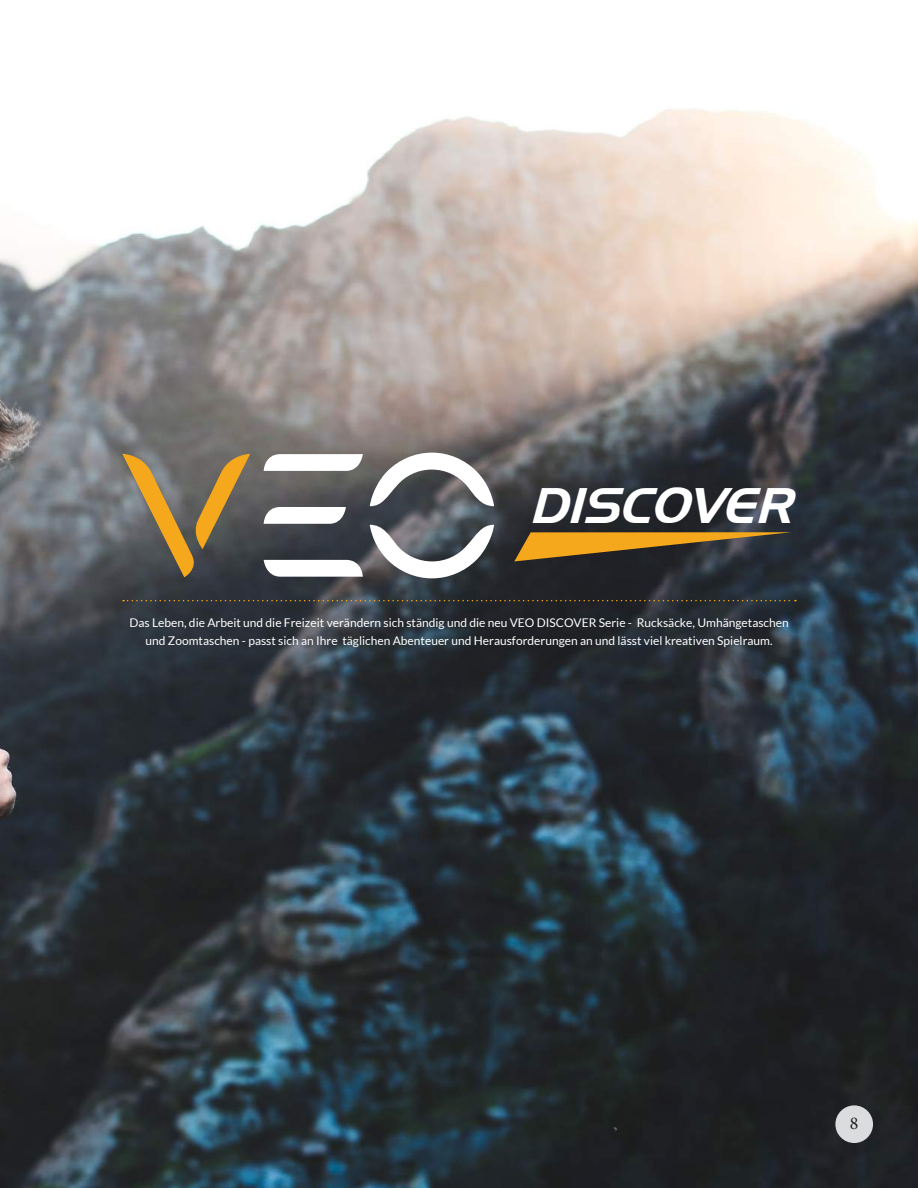
<style>
.page{position:relative;width:918px;height:1188px;background:#fff}
.page>*{position:absolute;margin:0;border:0;box-sizing:border-box;transform-origin:0 0}
.t1{font:48.6px "Tamworth Gothic";color:#fff}
.t2{font:18px "Minion Pro";color:#231f20}
.t3{font:12px/18px "Lato";color:#fff;text-align:center}
</style>
<div class="page">
<img style="left:0;top:108px;width:918px;height:1080px">
<svg style="left:123px;top:600px;width:673px;height:1px"></svg>
<svg style="left:122px;top:453px;width:674px;height:125px;background:#656057"></svg>
<div style="left:835px;top:1105px;width:38px;height:38px;background:#dadcde;border-radius:50%"></div>
<h1 class="t1" style="left:529px;top:476px;width:263px">DISCOVER</h1>
<p class="t3" style="left:129px;top:614px;width:661px">Das Leben, die Arbeit und die Freizeit verändern sich ständig und die neu VEO DISCOVER Serie - Rucksäcke, Umhängetaschen und Zoomtaschen - passt sich an Ihre täglichen Abenteuer und Herausforderungen an und lässt viel kreativen Spielraum.</p>
<h2 class="t2" style="left:850px;top:1111px;width:10px">8</h2>
</div>
